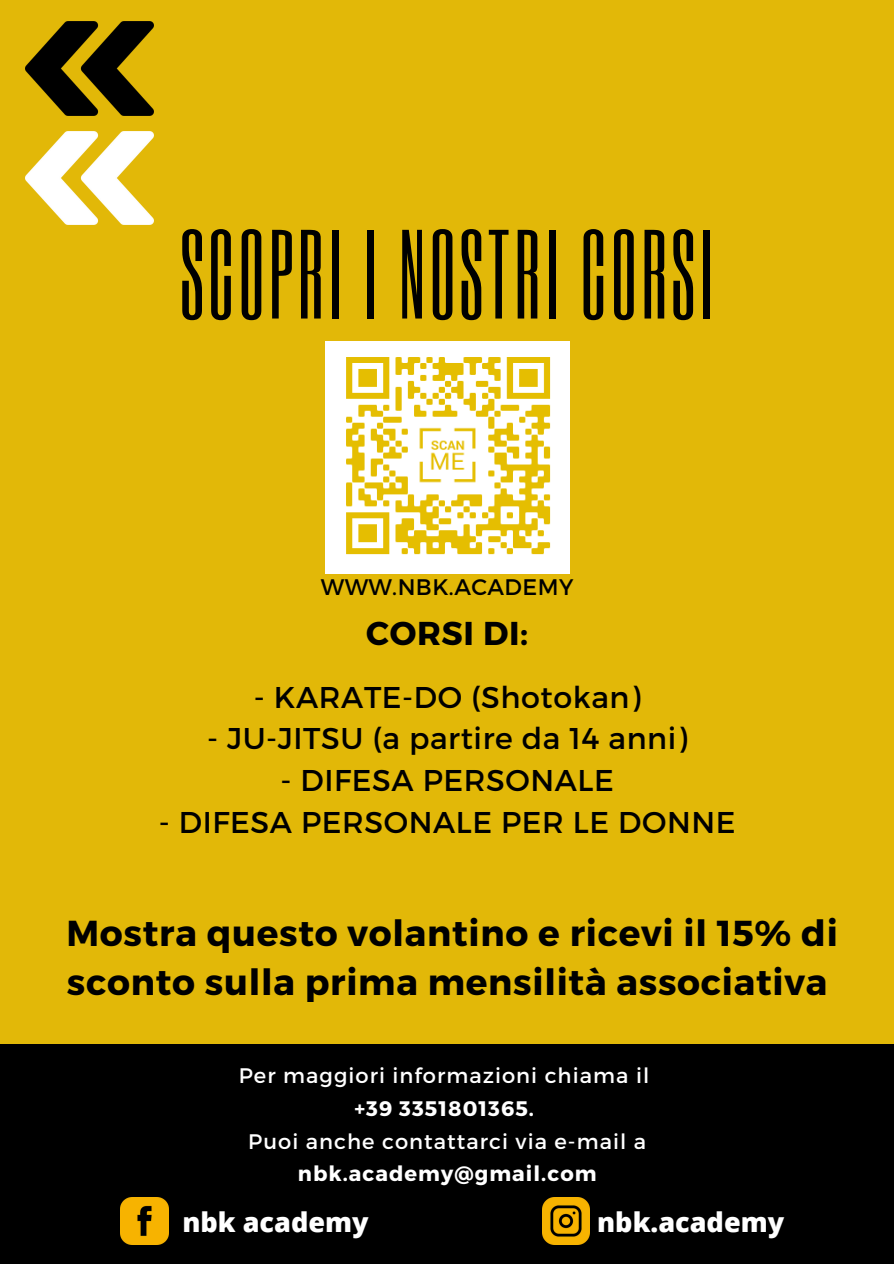
<style>
.page{position:relative;width:894px;height:1264px;background:#fff}
.page>*{position:absolute;margin:0;border:0;box-sizing:border-box;transform-origin:0 0}
.t1{font:105.15px "Six Caps";letter-spacing:.04em;color:#000}
.t2{font:700 36px/49.5px "Montserrat";letter-spacing:.02em;color:#000}
.t3{font:700 33px "Montserrat";letter-spacing:.02em;color:#000}
.t4{font:30px "Montserrat";letter-spacing:.02em;color:#000}
.t5{font:800 27px "Open Sans";color:#fff}
.t6{font:22.5px "Montserrat";letter-spacing:.02em;color:#000}
.t7{font:21px/32.7px "Montserrat";letter-spacing:.05em;color:#fff;text-align:center}
.t8{font:700 21px "Montserrat";letter-spacing:.05em;color:#fff}
.s1{font-weight:700}
</style>
<div class="page">
<div style="left:0;top:0;width:893px;height:1263px;background:#e2b808"></div>
<div style="left:0;top:1044px;width:893px;height:219px;background:#000"></div>
<img style="left:325px;top:341px;width:244px;height:232px">
<img style="left:26px;top:131px;width:127px;height:93px">
<img style="left:26px;top:22px;width:127px;height:93px">
<img style="left:121px;top:1197px;width:47px;height:47px">
<img style="left:542px;top:1197px;width:47px;height:47px">
<p class="t1" style="left:180px;top:202px;width:534px">SCOPRI I NOSTRI CORSI</p>
<p class="t6" style="left:321px;top:572px;width:254px">WWW.NBK.ACADEMY</p>
<p class="t3" style="left:366px;top:612px;width:163px">CORSI DI:</p>
<p class="t4" style="left:254px;top:677px;width:388px">- KARATE-DO (Shotokan)</p>
<p class="t4" style="left:207px;top:719px;width:481px">- JU-JITSU (a partire da 14 anni)</p>
<p class="t4" style="left:280px;top:760px;width:335px">- DIFESA PERSONALE</p>
<p class="t4" style="left:159px;top:802px;width:578px">- DIFESA PERSONALE PER LE DONNE</p>
<p class="t2" style="left:66px;top:906px;width:772px">Mostra questo volantino e ricevi il 15% di sconto sulla prima mensilità associativa</p>
<p class="t7" style="left:239px;top:1058px;width:412px">Per maggiori informazioni chiama il</p>
<p class="t8" style="left:354px;top:1094px;width:181px">+39 3351801365.</p>
<p class="t7" style="left:248px;top:1123px;width:399px">Puoi anche contattarci via e-mail a <span class="s1">nbk.academy@gmail.com</span></p>
<p class="t5" style="left:182px;top:1202px;width:188px">nbk academy</p>
<p class="t5" style="left:597px;top:1202px;width:188px">nbk.academy</p>
</div>
